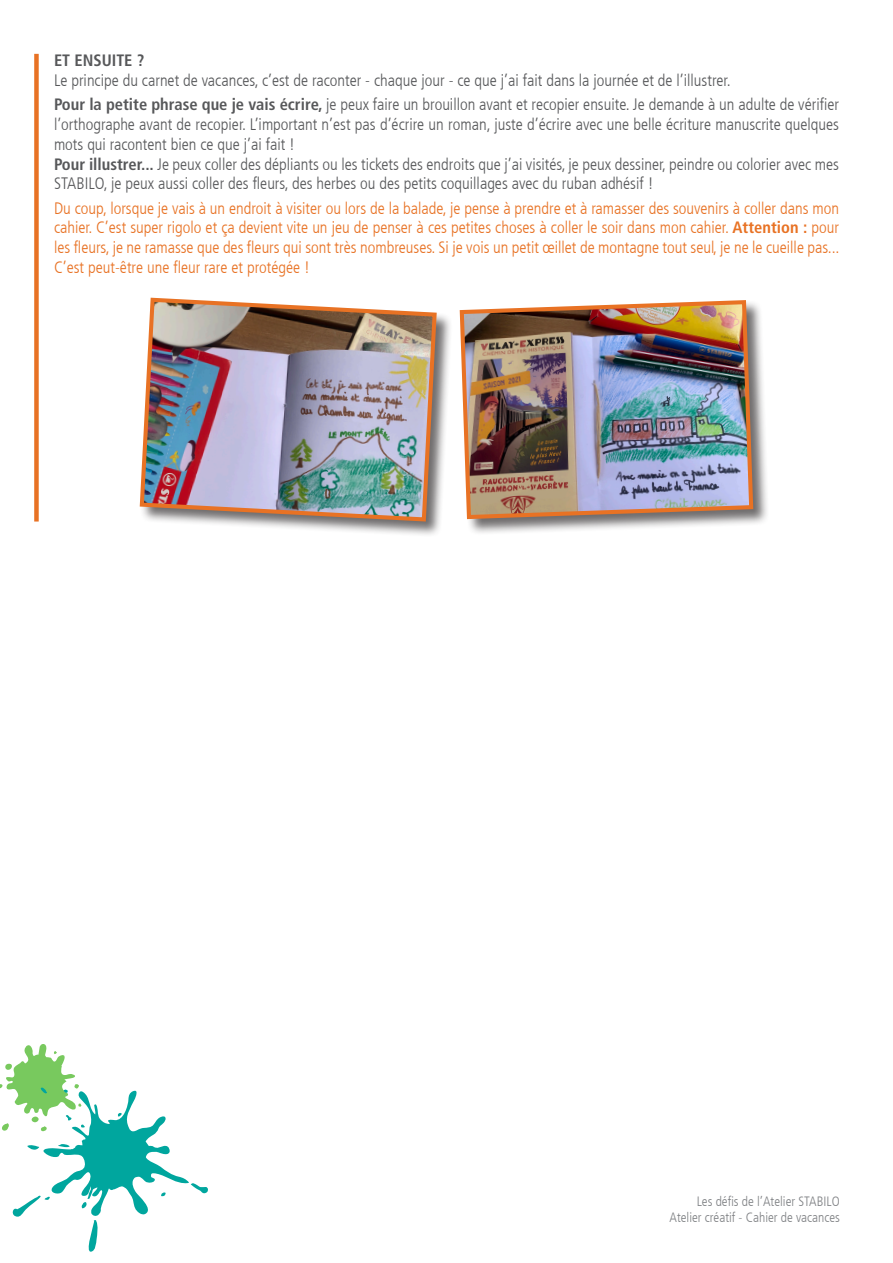
<style>
.page{position:relative;width:893px;height:1263px;background:#fff}
.page>*{position:absolute;margin:0;border:0;box-sizing:border-box;transform-origin:0 0}
.t1{font:300 condensed 16.5px/19.8px "Frutiger LT Com";color:#57585a;text-align:justify}
.t2{font:300 condensed 16.5px/19.8px "Frutiger LT Com";color:#e87224;text-align:justify}
.t3{font:700 condensed 16.5px "Frutiger LT Com";color:#57585a}
.t4{font:300 condensed 13.5px "Frutiger LT Com";color:#808285}
.s1{font-weight:700}
</style>
<div class="page">
<svg style="left:0;top:1044px;width:208px;height:208px"></svg>
<div style="left:34px;top:54px;width:5px;height:467px;background:#e87224"></div>
<div style="left:139px;top:297px;width:314px;height:241px;background:#231f20;opacity:.65"></div>
<img style="left:139px;top:297px;width:300px;height:227px">
<div style="left:459px;top:300px;width:311px;height:236px;background:#231f20;opacity:.65"></div>
<img style="left:459px;top:300px;width:296px;height:221px">
<p class="t3" style="left:54px;top:51px;width:92px">ET ENSUITE ?</p>
<p class="t1" style="left:54px;top:70px;width:678px">Le principe du carnet de vacances, c’est de raconter - chaque jour - ce que j’ai fait dans la journée et de l’illustrer.</p>
<p class="t1" style="left:54px;top:94px;width:786px"><span class="s1">Pour la petite phrase que je vais écrire,</span> je peux faire un brouillon avant et recopier ensuite. Je demande à un adulte de vérifier l’orthographe avant de recopier. L’important n’est pas d’écrire un roman, juste d’écrire avec une belle écriture manuscrite quelques mots qui racontent bien ce que j’ai fait !</p>
<p class="t1" style="left:54px;top:154px;width:786px"><span class="s1">Pour illustrer...</span> Je peux coller des dépliants ou les tickets des endroits que j’ai visités, je peux dessiner, peindre ou colorier avec mes<br>STABILO, je peux aussi coller des fleurs, des herbes ou des petits coquillages avec du ruban adhésif !</p>
<p class="t2" style="left:54px;top:198px;width:787px">Du coup, lorsque je vais à un endroit à visiter ou lors de la balade, je pense à prendre et à ramasser des souvenirs à coller dans mon cahier. C’est super rigolo et ça devient vite un jeu de penser à ces petites choses à coller le soir dans mon cahier. <span class="s1">Attention :</span> pour les fleurs, je ne ramasse que des fleurs qui sont très nombreuses. Si je vois un petit œillet de montagne tout seul, je ne le cueille pas...<br>C’est peut-être une fleur rare et protégée !</p>
<p class="t4" style="left:697px;top:1193px;width:145px">Les défis de l’Atelier STABILO</p>
<p class="t4" style="left:670px;top:1209px;width:172px">Atelier créatif - Cahier de vacances</p>
</div>
